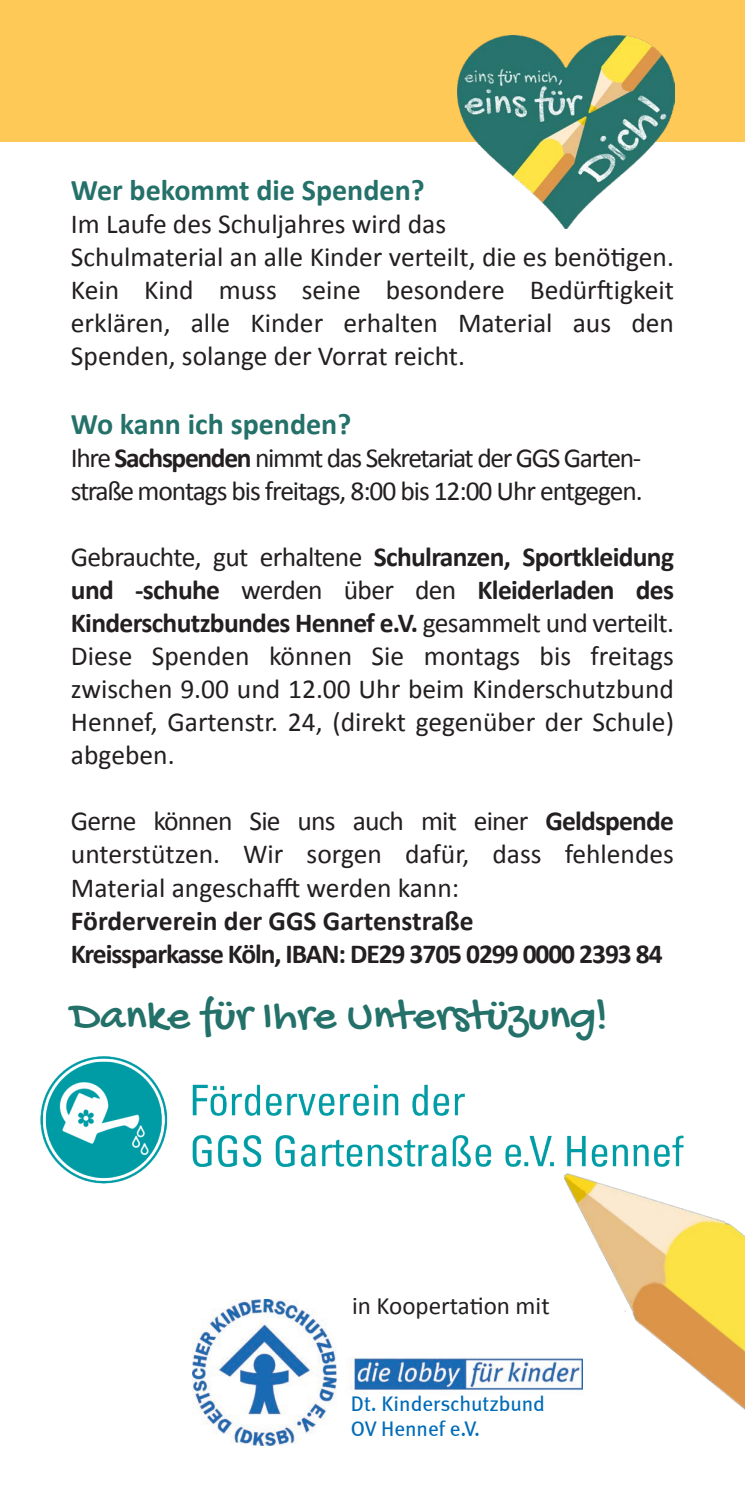
<style>
.page{position:relative;width:745px;height:1489px;background:#fff}
.page>*{position:absolute;margin:0;border:0;box-sizing:border-box;transform-origin:0 0}
.text{font:45px "Gochi Hand";color:#24716a}
.text-2{font:700 30px "Calibri";color:#24716a}
.text-3{font:27.5px/33px "Calibri";color:#231f20;text-align:justify}
.text-4{font:700 27.5px/33px "Calibri";letter-spacing:-.025em;color:#231f20;text-align:justify}
.text-5{font:27.5px "Calibri";letter-spacing:-.04em;color:#231f20}
.text-6{font:27.5px "Calibri";letter-spacing:-.05em;color:#231f20}
.text-7{font:700 27.5px "Calibri";color:#231f20}
.text-8{font:25px "Calibri";color:#231f20}
.t1{font:21.25px "Meta";color:#006cb7}
.s1{font-weight:700}
.s2{font-weight:400}
</style>
<div class="page">
<div style="left:0;top:0;width:744px;height:142px;background:#fec957"></div>
<img style="left:192px;top:1299px;width:308px;height:145px">
<img style="left:41px;top:1056px;width:451px;height:127px">
<img style="left:500px;top:1135px;width:244px;height:274px">
<img style="left:457px;top:35px;width:216px;height:193px">
<p class="text-2" style="left:71px;top:169px;width:355px">Wer bekommt die Spenden?</p>
<p class="text-3" style="left:71px;top:207px;width:376px">Im Laufe des Schuljahres wird das</p>
<p class="text-3" style="left:71px;top:240px;width:604px">Schulmaterial an alle Kinder verteilt, die es benötigen.<br>Kein Kind muss seine besondere Bedürftigkeit erklären, alle Kinder erhalten Material aus den Spenden, solange der Vorrat reicht.</p>
<p class="text-2" style="left:71px;top:403px;width:282px">Wo kann ich spenden?</p>
<p class="text-6" style="left:71px;top:439px;width:571px">Ihre <span class="s1">Sachspenden</span> nimmt das Sekretariat der GGS Garten-</p>
<p class="text-5" style="left:71px;top:472px;width:573px">straße montags bis freitags, 8:00 bis 12:00 Uhr entgegen.</p>
<p class="text-4" style="left:71px;top:539px;width:604px"><span class="s2">Gebrauchte, gut erhaltene</span> Schulranzen, Sportkleidung und -schuhe <span class="s2">werden über den</span> Kleiderladen des Kinderschutzbundes Hennef e.V. <span class="s2">gesammelt und verteilt.</span></p>
<p class="text-3" style="left:71px;top:639px;width:604px">Diese Spenden können Sie montags bis freitags zwischen 9.00 und 12.00 Uhr beim Kinderschutzbund Hennef, Gartenstr. 24, (direkt gegenüber der Schule) abgeben.</p>
<p class="text-3" style="left:71px;top:804px;width:604px">Gerne können Sie uns auch mit einer <span class="s1">Geldspende </span>unterstützen. Wir sorgen dafür, dass fehlendes Material angeschafft werden kann:</p>
<p class="text-7" style="left:71px;top:900px;width:404px">Förderverein der GGS Gartenstraße</p>
<p class="text-4" style="left:71px;top:935px;width:592px">Kreissparkasse Köln, IBAN: DE29 3705 0299 0000 2393 84</p>
<p class="text" style="left:71px;top:991px;width:538px">Danke für Ihre Unterstüzung!</p>
<p class="text-8" style="left:352px;top:1288px;width:199px">in Koopertation mit</p>
<p class="t1" style="left:351px;top:1390px;width:195px">Dt. Kinderschutzbund</p>
<p class="t1" style="left:351px;top:1416px;width:131px">OV Hennef e.V.</p>
</div>
